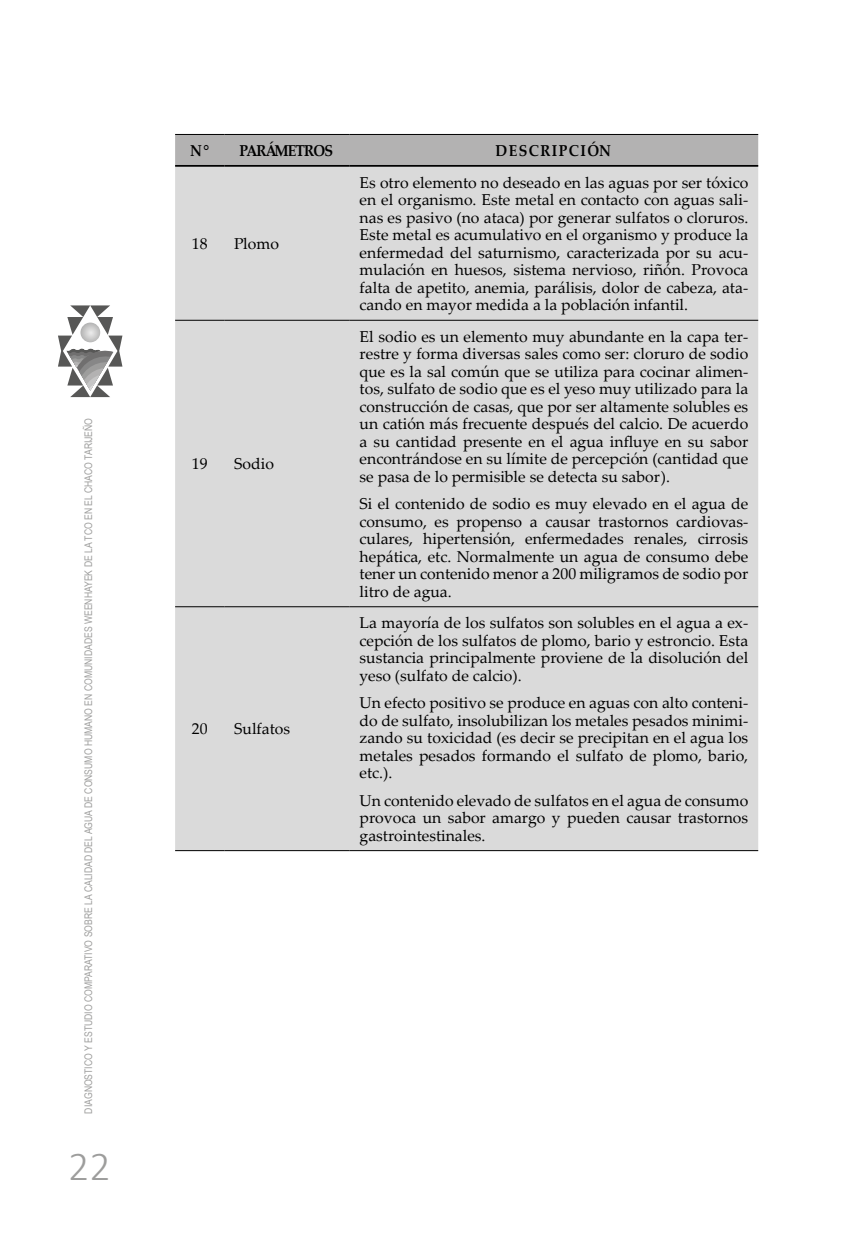
<style>
.page{position:relative;width:844px;height:1241px;background:#fff}
.page>*{position:absolute;margin:0;border:0;box-sizing:border-box;transform-origin:0 0}
.t1{font:300 42px "Calibri";color:#9d9d9c}
.t2{font:15.75px/17.5px "Palatino Linotype";color:#000;text-align:justify}
.t3{font:700 15.75px "Palatino Linotype";letter-spacing:.1em;color:#000;scale:.9 1}
.t4{font:700 15.75px "Palatino Linotype";letter-spacing:-.06em;color:#000;scale:.9 1}
.t5{font:700 15.75px "Palatino Linotype";color:#000;scale:.9 1}
.t6{font:10.5px "Arial Narrow";color:#9d9d9c}
</style>
<div class="page">
<svg style="left:58px;top:305px;width:64px;height:92px"></svg>
<svg style="left:80px;top:322px;width:20px;height:20px"></svg>
<div style="left:175px;top:135px;width:583px;height:30px;background:#b3b2b2"></div>
<div style="left:175px;top:167px;width:583px;height:683px;background:#dadada"></div>
<hr style="left:175px;top:134px;width:49px;height:1px;background:#000">
<hr style="left:224px;top:134px;width:125px;height:1px;background:#000">
<hr style="left:349px;top:134px;width:409px;height:1px;background:#000">
<hr style="left:175px;top:320px;width:49px;height:1px;background:#000">
<hr style="left:224px;top:320px;width:125px;height:1px;background:#000">
<hr style="left:349px;top:320px;width:409px;height:1px;background:#000">
<hr style="left:175px;top:606px;width:49px;height:1px;background:#000">
<hr style="left:224px;top:606px;width:125px;height:1px;background:#000">
<hr style="left:349px;top:606px;width:409px;height:1px;background:#000">
<hr style="left:175px;top:850px;width:49px;height:1px;background:#000">
<hr style="left:224px;top:850px;width:125px;height:1px;background:#000">
<hr style="left:349px;top:850px;width:409px;height:1px;background:#000">
<hr style="left:175px;top:165px;width:49px;height:2px;background:#000">
<hr style="left:224px;top:165px;width:125px;height:2px;background:#000">
<hr style="left:349px;top:165px;width:409px;height:2px;background:#000">
<p class="t6" style="left:81px;top:1113px;width:697px;rotate:-90deg">DIAGNOSTICO Y ESTUDIO COMPARATIVO SOBRE LA CALIDAD DEL AGUA DE CONSUMO HUMANO EN COMUNIDADES WEENHAYEK DE LA TCO EN EL CHACO TARIJEÑO</p>
<h1 class="t1" style="left:68px;top:1139px;width:44px">22</h1>
<p class="t5" style="left:190px;top:139px;width:22px">N°</p>
<p class="t4" style="left:239px;top:139px;width:105px">PARÁMETROS</p>
<p class="t3" style="left:495px;top:139px;width:130px">DESCRIPCIÓN</p>
<p class="t2" style="left:192px;top:234px;width:17px">18</p>
<p class="t2" style="left:234px;top:234px;width:46px">Plomo</p>
<p class="t2" style="left:192px;top:454px;width:17px">19</p>
<p class="t2" style="left:234px;top:454px;width:41px">Sodio</p>
<p class="t2" style="left:192px;top:719px;width:17px">20</p>
<p class="t2" style="left:234px;top:719px;width:57px">Sulfatos</p>
<p class="t2" style="left:359px;top:173px;width:390px">Es otro elemento no deseado en las aguas por ser tóxico en el organismo. Este metal en contacto con aguas sali&shy;nas es pasivo (no ataca) por generar sulfatos o cloruros.<br>Este metal es acumulativo en el organismo y produce la enfermedad del saturnismo, caracterizada por su acu&shy;mulación en huesos, sistema nervioso, riñón. Provoca falta de apetito, anemia, parálisis, dolor de cabeza, ata&shy;cando en mayor medida a la población infantil.</p>
<p class="t2" style="left:359px;top:327px;width:390px">El sodio es un elemento muy abundante en la capa ter&shy;restre y forma diversas sales como ser: cloruro de sodio que es la sal común que se utiliza para cocinar alimen&shy;tos, sulfato de sodio que es el yeso muy utilizado para la construcción de casas, que por ser altamente solubles es un catión más frecuente después del calcio. De acuerdo a su cantidad presente en el agua influye en su sabor encontrándose en su límite de percepción (cantidad que se pasa de lo permisible se detecta su sabor).</p>
<p class="t2" style="left:359px;top:494px;width:390px">Si el contenido de sodio es muy elevado en el agua de consumo, es propenso a causar trastornos cardiovas&shy;culares, hipertensión, enfermedades renales, cirrosis hepática, etc. Normalmente un agua de consumo debe tener un contenido menor a 200 miligramos de sodio por litro de agua.</p>
<p class="t2" style="left:359px;top:613px;width:390px">La mayoría de los sulfatos son solubles en el agua a ex&shy;cepción de los sulfatos de plomo, bario y estroncio. Esta sustancia principalmente proviene de la disolución del yeso (sulfato de calcio).</p>
<p class="t2" style="left:359px;top:693px;width:390px">Un efecto positivo se produce en aguas con alto conteni&shy;do de sulfato, insolubilizan los metales pesados minimi&shy;zando su toxicidad (es decir se precipitan en el agua los metales pesados formando el sulfato de plomo, bario, etc.).</p>
<p class="t2" style="left:359px;top:790px;width:390px">Un contenido elevado de sulfatos en el agua de consumo provoca un sabor amargo y pueden causar trastornos gastrointestinales.</p>
</div>
